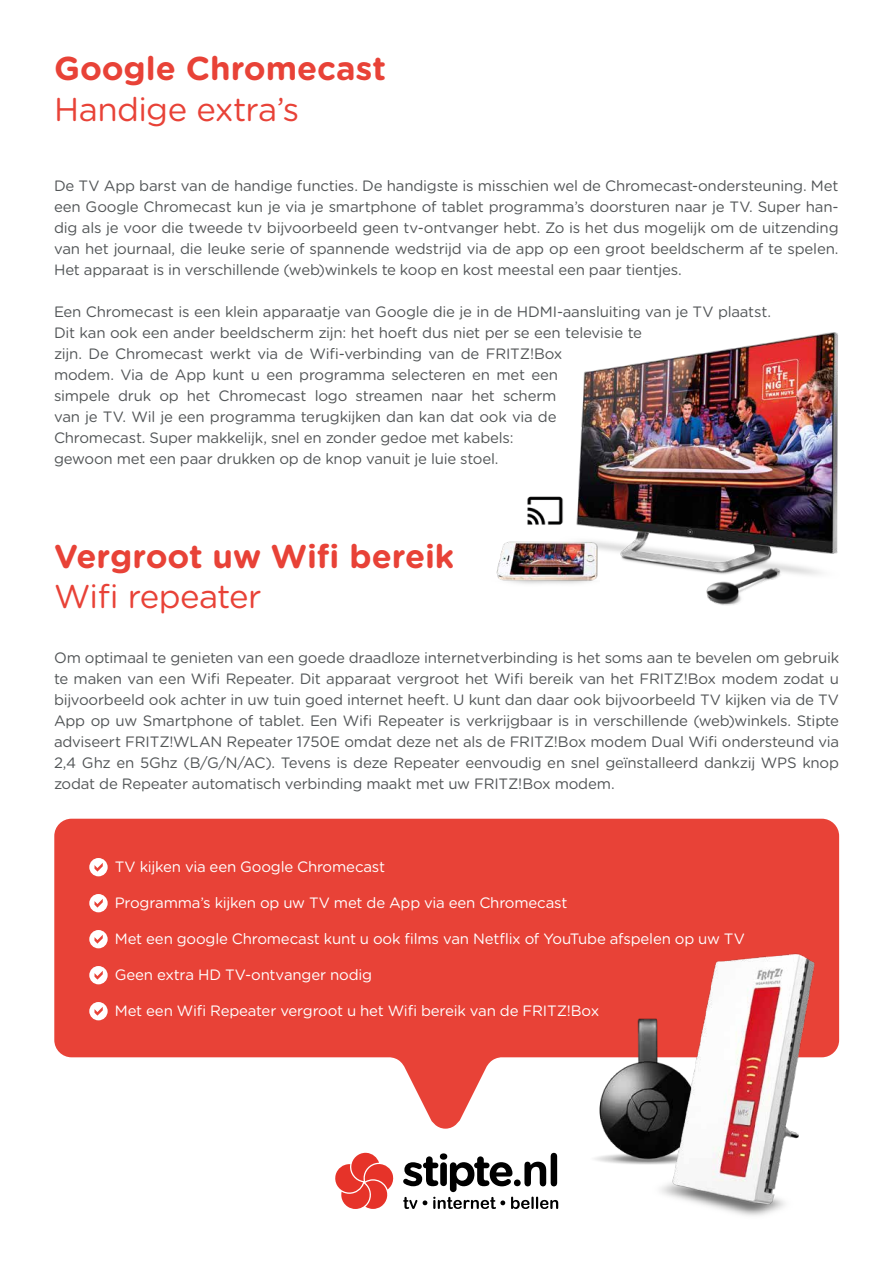
<style>
.page{position:relative;width:893px;height:1263px;background:#fff}
.page>*{position:absolute;margin:0;border:0;box-sizing:border-box;transform-origin:0 0}
.t1{font:700 33px "Gotham Rounded";letter-spacing:-.005em;color:#e84237}
.t2{font:33px "Gotham Rounded";letter-spacing:-.02em;color:#e84237}
.t3{font:15px/21px "Gotham Rounded";letter-spacing:-.015em;color:#525557;text-align:justify}
.t4{font:15px "Gotham Rounded";letter-spacing:-.01em;color:#fff}
</style>
<div class="page">
<svg style="left:335px;top:1153px;width:59px;height:56px"></svg>
<svg style="left:403px;top:1153px;width:155px;height:56px"></svg>
<svg style="left:54px;top:819px;width:785px;height:310px;fill:#e84237"></svg>
<img style="left:517px;top:1018px;width:81px;height:182px">
<div style="left:89px;top:858px;width:19px;height:18px;background:#fff;border-radius:50%"></div>
<svg style="left:94px;top:863px;width:9px;height:9px"></svg>
<div style="left:89px;top:894px;width:19px;height:18px;background:#fff;border-radius:50%"></div>
<svg style="left:94px;top:899px;width:9px;height:9px"></svg>
<div style="left:89px;top:930px;width:19px;height:18px;background:#fff;border-radius:50%"></div>
<svg style="left:94px;top:935px;width:9px;height:9px"></svg>
<div style="left:89px;top:966px;width:19px;height:18px;background:#fff;border-radius:50%"></div>
<svg style="left:94px;top:971px;width:9px;height:9px"></svg>
<div style="left:89px;top:1002px;width:19px;height:18px;background:#fff;border-radius:50%"></div>
<svg style="left:94px;top:1007px;width:9px;height:9px"></svg>
<img style="left:598px;top:904px;width:242px;height:312px">
<img style="left:580px;top:332px;width:258px;height:273px">
<img style="left:496px;top:457px;width:140px;height:148px">
<h1 class="t1" style="left:54px;top:45px;width:334px">Google Chromecast</h1>
<h1 class="t2" style="left:54px;top:87px;width:247px">Handige extra’s</h1>
<p class="t3" style="left:54px;top:174px;width:786px">De TV App barst van de handige functies. De handigste is misschien wel de Chromecast-ondersteuning. Met een Google Chromecast kun je via je smartphone of tablet programma’s doorsturen naar je TV. Super han&shy;dig als je voor die tweede tv bijvoorbeeld geen tv-ontvanger hebt. Zo is het dus mogelijk om de uitzending van het journaal, die leuke serie of spannende wedstrijd via de app op een groot beeldscherm af te spelen.<br>Het apparaat is in verschillende (web)winkels te koop en kost meestal een paar tientjes.</p>
<p class="t3" style="left:54px;top:300px;width:719px;text-align:left">Een Chromecast is een klein apparaatje van Google die je in de HDMI-aansluiting van je TV plaatst.<br>Dit kan ook een ander beeldscherm zijn: het hoeft dus niet per se een televisie te<br>zijn. De Chromecast werkt via de Wifi-verbinding van de FRITZ!Box<br>modem. Via de App kunt u een programma selecteren en met een<br>simpele druk op het Chromecast logo streamen naar het scherm<br>van je TV. Wil je een programma terugkijken dan kan dat ook via de<br>Chromecast. Super makkelijk, snel en zonder gedoe met kabels:<br>gewoon met een paar drukken op de knop vanuit je luie stoel.</p>
<h1 class="t1" style="left:54px;top:532px;width:402px">Vergroot uw Wifi bereik</h1>
<h1 class="t2" style="left:54px;top:574px;width:209px">Wifi repeater</h1>
<p class="t3" style="left:54px;top:646px;width:787px">Om optimaal te genieten van een goede draadloze internetverbinding is het soms aan te bevelen om gebruik te maken van een Wifi Repeater. Dit apparaat vergroot het Wifi bereik van het FRITZ!Box modem zodat u bijvoorbeeld ook achter in uw tuin goed internet heeft. U kunt dan daar ook bijvoorbeeld TV kijken via de TV App op uw Smartphone of tablet. Een Wifi Repeater is verkrijgbaar is in verschillende (web)winkels. Stipte adviseert FRITZ!WLAN Repeater 1750E omdat deze net als de FRITZ!Box modem Dual Wifi ondersteund via 2,4 Ghz en 5Ghz (B/G/N/AC). Tevens is deze Repeater eenvoudig en snel geïnstalleerd dankzij WPS knop zodat de Repeater automatisch verbinding maakt met uw FRITZ!Box modem.</p>
<p class="t4" style="left:115px;top:856px;width:272px">TV kijken via een Google Chromecast</p>
<p class="t4" style="left:115px;top:892px;width:454px">Programma’s kijken op uw TV met de App via een Chromecast</p>
<p class="t4" style="left:115px;top:928px;width:632px">Met een google Chromecast kunt u ook films van Netflix of YouTube afspelen op uw TV</p>
<p class="t4" style="left:115px;top:964px;width:259px">Geen extra HD TV-ontvanger nodig</p>
<p class="t4" style="left:115px;top:1000px;width:486px">Met een Wifi Repeater vergroot u het Wifi bereik van de FRITZ!Box</p>
</div>
